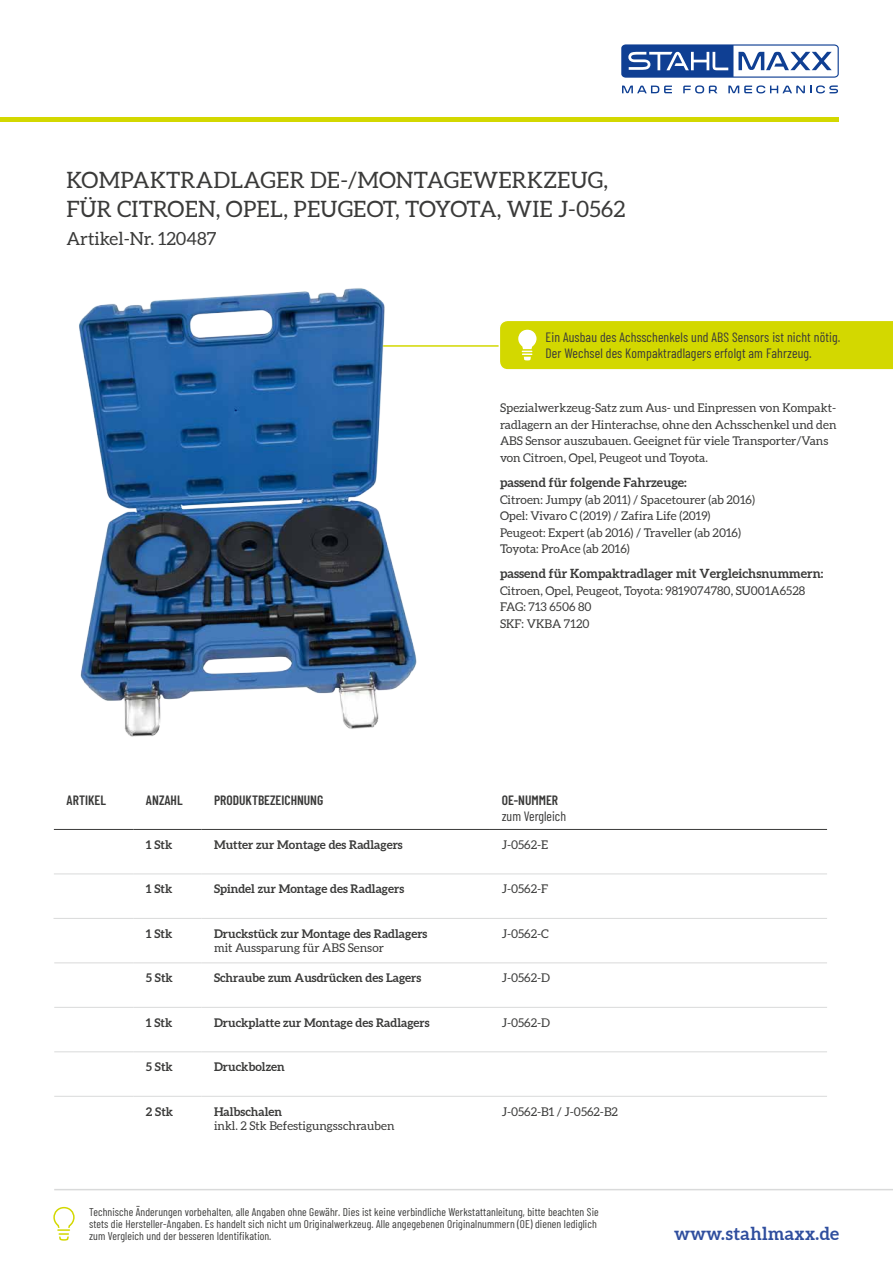
<style>
.page{position:relative;width:893px;height:1263px;background:#fff}
.page>*{position:absolute;margin:0;border:0;box-sizing:border-box;transform-origin:0 0}
.t1{font:22.5px/28.5px "Aleo";letter-spacing:.01em;color:#3a3a39}
.t2{font:18px "Aleo";color:#3a3a39}
.t3{font:700 18px "Aleo";letter-spacing:.02em;color:#2f4e9e}
.t4{font:13.5px/16.2px "Barlow Condensed";letter-spacing:.01em;color:#3a3a39}
.t5{font:600 13.5px "Barlow Condensed";color:#3a3a39}
.t6{font:700 12.75px "Aleo";color:#3a3a39}
.t7{font:12px/16.5px "Aleo";color:#3a3a39}
.t8{font:700 12px "Aleo";color:#3a3a39}
.t9{font:11.25px/12px "Barlow Condensed";letter-spacing:.01em;color:#3a3a39}
.s1{font-weight:700}
</style>
<div class="page">
<svg style="left:683px;top:85px;width:34px;height:8px"></svg>
<svg style="left:728px;top:85px;width:110px;height:8px"></svg>
<svg style="left:622px;top:86px;width:50px;height:7px"></svg>
<svg style="left:621px;top:44px;width:218px;height:34px"></svg>
<hr style="left:0;top:118px;width:839px;height:4px;background:#d3d800">
<hr style="left:54px;top:1189px;width:839px;height:1px;background:#d9dada">
<svg style="left:53px;top:1206px;width:22px;height:35px"></svg>
<svg style="left:134px;top:874px;width:693px;height:179px"></svg>
<hr style="left:201px;top:874px;width:1px;height:44px;background:#fff">
<hr style="left:488px;top:874px;width:2px;height:44px;background:#fff">
<hr style="left:201px;top:919px;width:1px;height:43px;background:#fff">
<hr style="left:488px;top:919px;width:2px;height:43px;background:#fff">
<hr style="left:201px;top:963px;width:1px;height:44px;background:#fff">
<hr style="left:488px;top:963px;width:2px;height:44px;background:#fff">
<hr style="left:201px;top:1008px;width:1px;height:43px;background:#fff">
<hr style="left:488px;top:1008px;width:2px;height:43px;background:#fff">
<hr style="left:201px;top:1052px;width:1px;height:44px;background:#fff">
<hr style="left:488px;top:1052px;width:2px;height:44px;background:#fff">
<hr style="left:54px;top:918px;width:79px;height:1px;background:#d9dada">
<hr style="left:133px;top:918px;width:68px;height:1px;background:#d9dada">
<hr style="left:201px;top:918px;width:288px;height:1px;background:#d9dada">
<hr style="left:489px;top:918px;width:338px;height:1px;background:#d9dada">
<hr style="left:54px;top:873px;width:79px;height:1px;background:#d9dada">
<hr style="left:133px;top:873px;width:68px;height:1px;background:#d9dada">
<hr style="left:201px;top:873px;width:288px;height:1px;background:#d9dada">
<hr style="left:54px;top:829px;width:79px;height:1px;background:#3a3a39">
<hr style="left:133px;top:829px;width:68px;height:1px;background:#3a3a39">
<hr style="left:201px;top:829px;width:288px;height:1px;background:#3a3a39">
<hr style="left:489px;top:829px;width:338px;height:1px;background:#3a3a39">
<hr style="left:489px;top:873px;width:338px;height:1px;background:#d9dada">
<hr style="left:54px;top:962px;width:79px;height:1px;background:#d9dada">
<hr style="left:133px;top:962px;width:68px;height:1px;background:#d9dada">
<hr style="left:201px;top:962px;width:288px;height:1px;background:#d9dada">
<hr style="left:489px;top:962px;width:338px;height:1px;background:#d9dada">
<hr style="left:54px;top:1007px;width:79px;height:1px;background:#d9dada">
<hr style="left:133px;top:1007px;width:68px;height:1px;background:#d9dada">
<hr style="left:201px;top:1007px;width:288px;height:1px;background:#d9dada">
<hr style="left:489px;top:1007px;width:338px;height:1px;background:#d9dada">
<hr style="left:54px;top:1051px;width:79px;height:1px;background:#d9dada">
<hr style="left:133px;top:1051px;width:68px;height:1px;background:#d9dada">
<hr style="left:201px;top:1051px;width:288px;height:1px;background:#d9dada">
<hr style="left:489px;top:1051px;width:338px;height:1px;background:#d9dada">
<hr style="left:54px;top:1096px;width:79px;height:1px;background:#d9dada">
<hr style="left:133px;top:1096px;width:68px;height:1px;background:#d9dada">
<hr style="left:201px;top:1096px;width:288px;height:1px;background:#d9dada">
<hr style="left:489px;top:1096px;width:338px;height:1px;background:#d9dada">
<hr style="left:322px;top:345px;width:517px;height:2px;background:#d3d800">
<div style="left:499px;top:321px;width:394px;height:49px;background:#d3d800"></div>
<img style="left:79px;top:288px;width:407px;height:449px">
<p class="t1" style="left:66px;top:167px;width:561px">KOMPAKTRADLAGER DE-/MONTAGEWERKZEUG,<br>FÜR CITROEN, OPEL, PEUGEOT, TOYOTA, WIE J-0562</p>
<p class="t2" style="left:66px;top:228px;width:152px">Artikel-Nr. 120487</p>
<p class="t4" style="left:546px;top:328px;width:296px">Ein Ausbau des Achsschenkels und ABS Sensors ist nicht nötig.<br>Der Wechsel des Kompaktradlagers erfolgt am Fahrzeug.</p>
<p class="t7" style="left:500px;top:400px;width:338px">Spezialwerkzeug-Satz zum Aus- und Einpressen von Kompakt&shy;radlagern an der Hinterachse, ohne den Achsschenkel und den ABS Sensor auszubauen. Geeignet für viele Transporter/Vans von Citroen, Opel, Peugeot und Toyota.</p>
<p class="t6" style="left:500px;top:475px;width:188px">passend für folgende Fahrzeuge:</p>
<p class="t7" style="left:500px;top:492px;width:256px">Citroen: Jumpy (ab 2011) / Spacetourer (ab 2016)</p>
<p class="t7" style="left:500px;top:508px;width:212px">Opel: Vivaro C (2019) / Zafira Life (2019)</p>
<p class="t7" style="left:500px;top:525px;width:242px">Peugeot: Expert (ab 2016) / Traveller (ab 2016)</p>
<p class="t7" style="left:500px;top:541px;width:131px">Toyota: ProAce (ab 2016)</p>
<p class="t6" style="left:500px;top:566px;width:325px">passend für Kompaktradlager mit Vergleichsnummern:</p>
<p class="t7" style="left:500px;top:583px;width:307px">Citroen, Opel, Peugeot, Toyota: 9819074780, SU001A6528</p>
<p class="t7" style="left:500px;top:599px;width:93px">FAG: 713 6506 80</p>
<p class="t7" style="left:500px;top:616px;width:91px">SKF: VKBA 7120</p>
<p class="t5" style="left:67px;top:790px;width:41px">ARTIKEL</p>
<p class="t5" style="left:146px;top:790px;width:38px">ANZAHL</p>
<p class="t5" style="left:214px;top:790px;width:111px">PRODUKTBEZEICHNUNG</p>
<p class="t5" style="left:502px;top:790px;width:58px">OE-NUMMER</p>
<p class="t4" style="left:502px;top:807px;width:66px">zum Vergleich</p>
<p class="t8" style="left:146px;top:837px;width:28px">1 Stk</p>
<p class="t8" style="left:214px;top:837px;width:190px">Mutter zur Montage des Radlagers</p>
<p class="t7" style="left:502px;top:837px;width:48px">J-0562-E</p>
<p class="t8" style="left:146px;top:882px;width:28px">1 Stk</p>
<p class="t8" style="left:214px;top:882px;width:192px">Spindel zur Montage des Radlagers</p>
<p class="t7" style="left:502px;top:881px;width:48px">J-0562-F</p>
<p class="t8" style="left:146px;top:926px;width:28px">1 Stk</p>
<p class="t8" style="left:214px;top:926px;width:215px">Druckstück zur Montage des Radlagers</p>
<p class="t7" style="left:214px;top:940px;width:171px">mit Aussparung für ABS Sensor</p>
<p class="t7" style="left:502px;top:926px;width:49px">J-0562-C</p>
<p class="t8" style="left:146px;top:970px;width:28px">5 Stk</p>
<p class="t8" style="left:214px;top:970px;width:209px">Schraube zum Ausdrücken des Lagers</p>
<p class="t7" style="left:502px;top:970px;width:50px">J-0562-D</p>
<p class="t8" style="left:146px;top:1015px;width:28px">1 Stk</p>
<p class="t8" style="left:214px;top:1015px;width:217px">Druckplatte zur Montage des Radlagers</p>
<p class="t7" style="left:502px;top:1015px;width:50px">J-0562-D</p>
<p class="t8" style="left:146px;top:1059px;width:28px">5 Stk</p>
<p class="t8" style="left:214px;top:1059px;width:72px">Druckbolzen</p>
<p class="t8" style="left:146px;top:1104px;width:29px">2 Stk</p>
<p class="t7" style="left:214px;top:1105px;width:182px;line-height:14.4px"><span class="s1">Halbschalen<br></span>inkl. 2 Stk Befestigungsschrauben</p>
<p class="t7" style="left:502px;top:1104px;width:118px">J-0562-B1 / J-0562-B2</p>
<p class="t9" style="left:89px;top:1205px;width:511px">Technische Änderungen vorbehalten, alle Angaben ohne Gewähr. Dies ist keine verbindliche Werkstattanleitung, bitte beachten Sie stets die Hersteller-Angaben. Es handelt sich nicht um Originalwerkzeug. Alle angegebenen Originalnummern (OE) dienen lediglich zum Vergleich und der besseren Identifikation.</p>
<h2 class="t3" style="left:674px;top:1223px;width:166px">www.stahlmaxx.de</h2>
</div>
